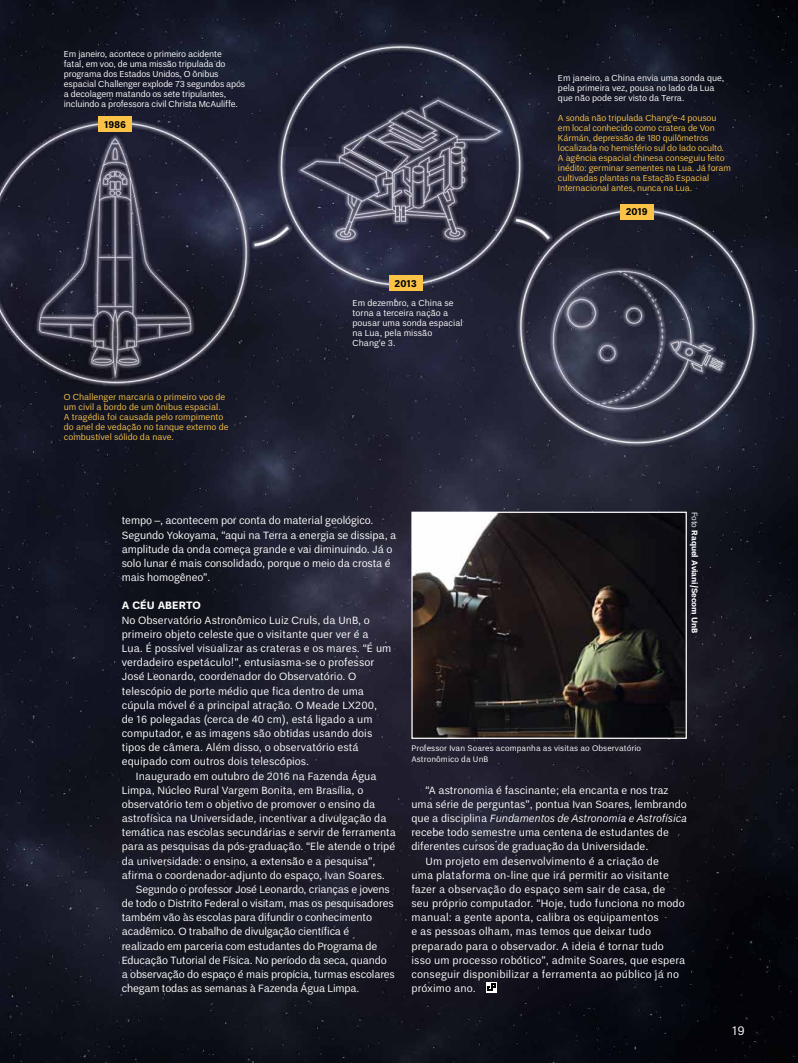
<style>
.page{position:relative;width:798px;height:1063px;background:#fff}
.page>*{position:absolute;margin:0;border:0;box-sizing:border-box;transform-origin:0 0}
.t1{font:12.5px "Un B Pro";color:#fff}
.t2{font:10.62px/14.1px "Un B Pro";color:#fff}
.t3{font:italic 10.62px "Un B Pro";color:#fff}
.t4{font:700 10.62px "Un B Pro";color:#fff}
.t5{font:700 9.75px "Un B Pro";letter-spacing:-.01em;color:#000}
.t6{font:8.75px/10px "Un B Pro";letter-spacing:-.015em;color:#fac348}
.t7{font:8.75px/10px "Un B Pro";letter-spacing:-.015em;color:#fff}
.t8{font:8.12px/10.6px "Un B Pro";letter-spacing:.01em;color:#fff}
.t9{font:700 8.12px "Un B Pro";color:#fff}
.s1{font-weight:400}
.s2{font-style:normal}
</style>
<div class="page">
<img style="left:0;top:0;width:797px;height:1063px">
<img style="left:413px;top:514px;width:271px;height:223px">
<div style="left:411px;top:512px;width:275px;height:227px;border:1px solid #fff"></div>
<div style="left:98px;top:117px;width:34px;height:15px;background:#fac348"></div>
<div style="left:389px;top:276px;width:33px;height:15px;background:#fac348"></div>
<div style="left:620px;top:204px;width:33px;height:15px;background:#fac348"></div>
<div style="left:486px;top:982px;width:10px;height:10px;background:#fff"></div>
<svg style="left:487px;top:983px;width:8px;height:8px"></svg>
<p class="t7" style="left:64px;top:49px;width:183px">Em janeiro, acontece o primeiro acidente<br>fatal, em voo, de uma missão tripulada do programa dos Estados Unidos. O ônibus espacial Challenger explode 73 segundos após a decolagem matando os sete tripulantes, incluindo a professora civil Christa McAuliffe.</p>
<p class="t5" style="left:104px;top:119px;width:24px">1986</p>
<p class="t6" style="left:64px;top:392px;width:166px">O Challenger marcaria o primeiro voo de um civil a bordo de um ônibus espacial.<br>A tragédia foi causada pelo rompimento do anel de vedação no tanque externo de combustível sólido da nave.</p>
<p class="t5" style="left:394px;top:278px;width:24px">2013</p>
<p class="t7" style="left:352px;top:298px;width:111px">Em dezembro, a China se torna a terceira nação a pousar uma sonda espacial na Lua, pela missão<br>Chang’e 3.</p>
<p class="t7" style="left:557px;top:73px;width:168px">Em janeiro, a China envia uma sonda que, pela primeira vez, pousa no lado da Lua que não pode ser visto da Terra.</p>
<p class="t6" style="left:557px;top:113px;width:174px">A sonda não tripulada Chang’e-4 pousou<br>em local conhecido como cratera de Von Kármán, depressão de 180 quilômetros localizada no hemisfério sul do lado oculto.<br>A agência espacial chinesa conseguiu feito inédito: germinar sementes na Lua. Já foram cultivadas plantas na Estação Espacial Internacional antes, nunca na Lua.</p>
<p class="t5" style="left:625px;top:206px;width:23px">2019</p>
<p class="t2" style="left:122px;top:514px;width:276px">tempo –, acontecem por conta do material geológico.<br>Segundo Yokoyama, “aqui na Terra a energia se dissipa, a amplitude da onda começa grande e vai diminuindo. Já o solo lunar é mais consolidado, porque o meio da crosta é mais homogêneo”.</p>
<p class="t4" style="left:122px;top:600px;width:80px">A CÉU ABERTO</p>
<p class="t2" style="left:122px;top:613px;width:271px">No Observatório Astronômico Luiz Cruls, da UnB, o primeiro objeto celeste que o visitante quer ver é a Lua. É possível visualizar as crateras e os mares. “É um verdadeiro espetáculo!”, entusiasma-se o professor José Leonardo, coordenador do Observatório. O telescópio de porte médio que fica dentro de uma cúpula móvel é a principal atração. O Meade LX200, de 16 polegadas (cerca de 40 cm), está ligado a um computador, e as imagens são obtidas usando dois tipos de câmera. Além disso, o observatório está equipado com outros dois telescópios.</p>
<p class="t2" style="left:122px;top:769px;width:276px;text-indent:14px">Inaugurado em outubro de 2016 na Fazenda Água Limpa, Núcleo Rural Vargem Bonita, em Brasília, o observatório tem o objetivo de promover o ensino da astrofísica na Universidade, incentivar a divulgação da temática nas escolas secundárias e servir de ferramenta para as pesquisas da pós-graduação. “Ele atende o tripé da universidade: o ensino, a extensão e a pesquisa”, afirma o coordenador-adjunto do espaço, Ivan Soares.</p>
<p class="t2" style="left:122px;top:882px;width:274px;text-indent:14px">Segundo o professor José Leonardo, crianças e jovens de todo o Distrito Federal o visitam, mas os pesquisadores também vão às escolas para difundir o conhecimento acadêmico. O trabalho de divulgação científica é realizado em parceria com estudantes do Programa de Educação Tutorial de Física. No período da seca, quando a observação do espaço é mais propícia, turmas escolares chegam todas as semanas à Fazenda Água Limpa.</p>
<p class="t8" style="left:411px;top:743px;width:231px">Professor Ivan Soares acompanha as visitas ao Observatório<br>Astronômico da UnB</p>
<p class="t9" style="left:699px;top:512px;width:123px;rotate:90deg"><span class="s1">Foto</span> Raquel Aviani/Secom UnB</p>
<p class="t2" style="left:425px;top:783px;width:244px">“A astronomia é fascinante; ela encanta e nos traz</p>
<p class="t2" style="left:411px;top:797px;width:277px">uma série de perguntas”, pontua Ivan Soares, lembrando</p>
<p class="t3" style="left:411px;top:812px;width:277px"><span class="s2">que a disciplina</span> Fundamentos de Astronomia e Astrofísica</p>
<p class="t2" style="left:411px;top:825px;width:259px">recebe todo semestre uma centena de estudantes de</p>
<p class="t2" style="left:411px;top:840px;width:238px">diferentes cursos de graduação da Universidade.</p>
<p class="t2" style="left:425px;top:854px;width:235px">Um projeto em desenvolvimento é a criação de</p>
<p class="t2" style="left:411px;top:868px;width:259px">uma plataforma on-line que irá permitir ao visitante</p>
<p class="t2" style="left:411px;top:882px;width:255px">fazer a observação do espaço sem sair de casa, de</p>
<p class="t2" style="left:411px;top:896px;width:275px">seu próprio computador. “Hoje, tudo funciona no modo</p>
<p class="t2" style="left:411px;top:911px;width:249px">manual: a gente aponta, calibra os equipamentos</p>
<p class="t2" style="left:411px;top:925px;width:241px">e as pessoas olham, mas temos que deixar tudo</p>
<p class="t2" style="left:411px;top:939px;width:254px">preparado para o observador. A ideia é tornar tudo</p>
<p class="t2" style="left:411px;top:953px;width:275px">isso um processo robótico”, admite Soares, que espera</p>
<p class="t2" style="left:411px;top:967px;width:269px">conseguir disponibilizar a ferramenta ao público já no</p>
<p class="t2" style="left:411px;top:981px;width:66px">próximo ano.</p>
<p class="t1" style="left:732px;top:1023px;width:14px">19</p>
</div>
